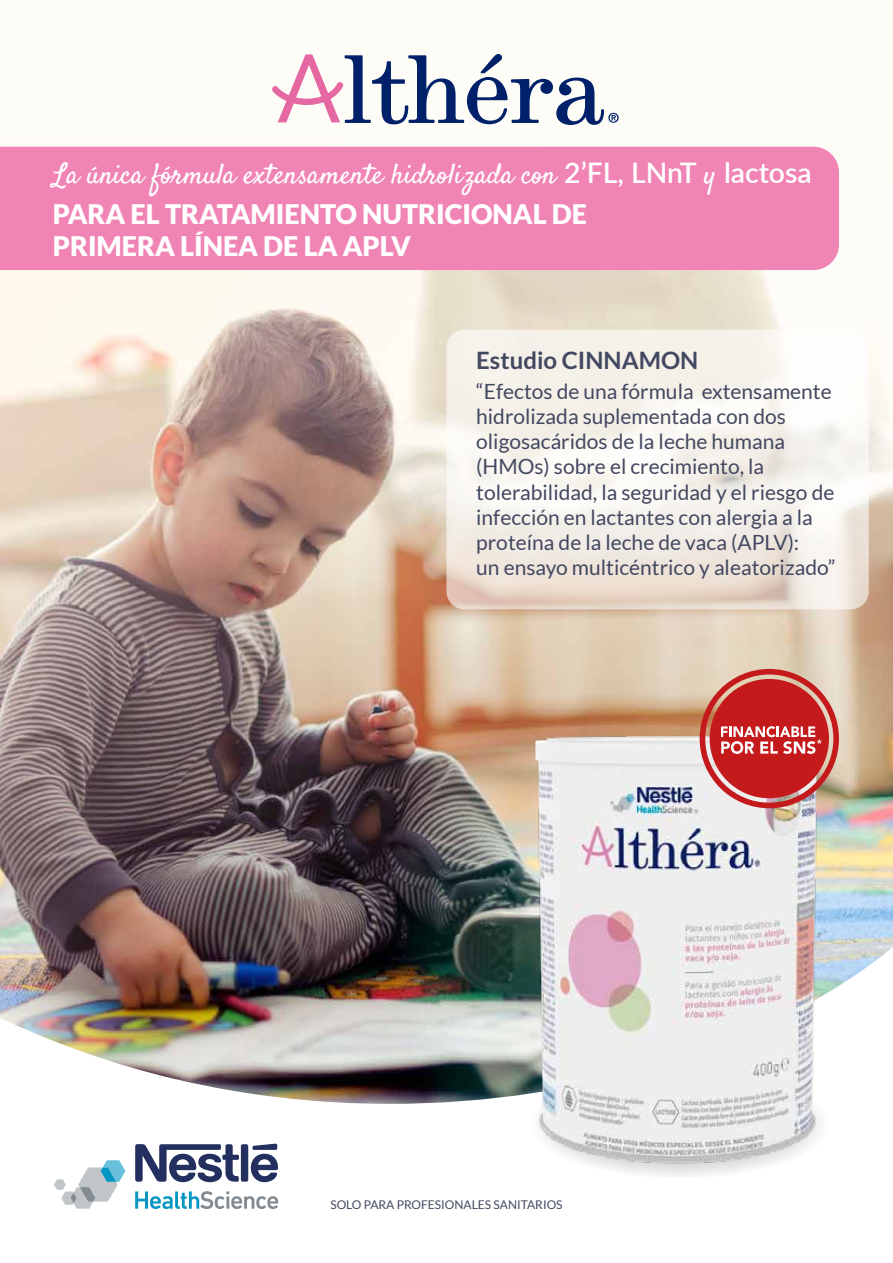
<style>
.page{position:relative;width:893px;height:1263px;background:#fdfcf7}
.page>*{position:absolute;margin:0;border:0;box-sizing:border-box;transform-origin:0 0}
.t1{font:28.35px "Satisfy";color:#fff}
.t2{font:900 27px/32.2px "Lato";color:#fff}
.t3{font:700 24px "Lato";color:#424860}
.t4{font:21px/25.2px "Lato";color:#424860}
.t5{font:12px "Lato";color:#424860}
.s1{font-family:"Lato";font-weight:600}
</style>
<div class="page">
<img style="left:0;top:146px;width:893px;height:790px">
<img style="left:0;top:936px;width:893px;height:268px">
<svg style="left:531px;top:1071px;width:299px;height:107px"></svg>
<img style="left:517px;top:734px;width:322px;height:433px">
<svg style="left:135px;top:1191px;width:143px;height:18px"></svg>
<svg style="left:135px;top:1144px;width:143px;height:38px"></svg>
<svg style="left:54px;top:1160px;width:71px;height:49px"></svg>
<svg style="left:700px;top:669px;width:139px;height:139px;background:#cf5d59"></svg>
<svg style="left:446px;top:330px;width:423px;height:279px;fill:#f4f1e9"></svg>
<div style="left:0;top:147px;width:839px;height:123px;background:#f085b5"></div>
<svg style="left:272px;top:54px;width:347px;height:71px"></svg>
<h1 class="t1" style="left:53px;top:157px;width:760px">La única fórmula extensamente hidrolizada con <span class="s1">2’FL, LNnT</span> y <span class="s1">lactosa</span></h1>
<p class="t2" style="left:53px;top:197px;width:536px">PARA EL TRATAMIENTO NUTRICIONAL DE<br>PRIMERA LÍNEA DE LA APLV</p>
<p class="t3" style="left:476px;top:347px;width:224px">Estudio CINNAMON</p>
<p class="t4" style="left:476px;top:378px;width:361px">“Efectos de una fórmula extensamente hidrolizada suplementada con dos oligosacáridos de la leche humana (HMOs) sobre el crecimiento, la tolerabilidad, la seguridad y el riesgo de infección en lactantes con alergia a la proteína de la leche de vaca (APLV):<br>un ensayo multicéntrico y aleatorizado”</p>
<p class="t5" style="left:330px;top:1198px;width:234px">SOLO PARA PROFESIONALES SANITARIOS</p>
</div>
